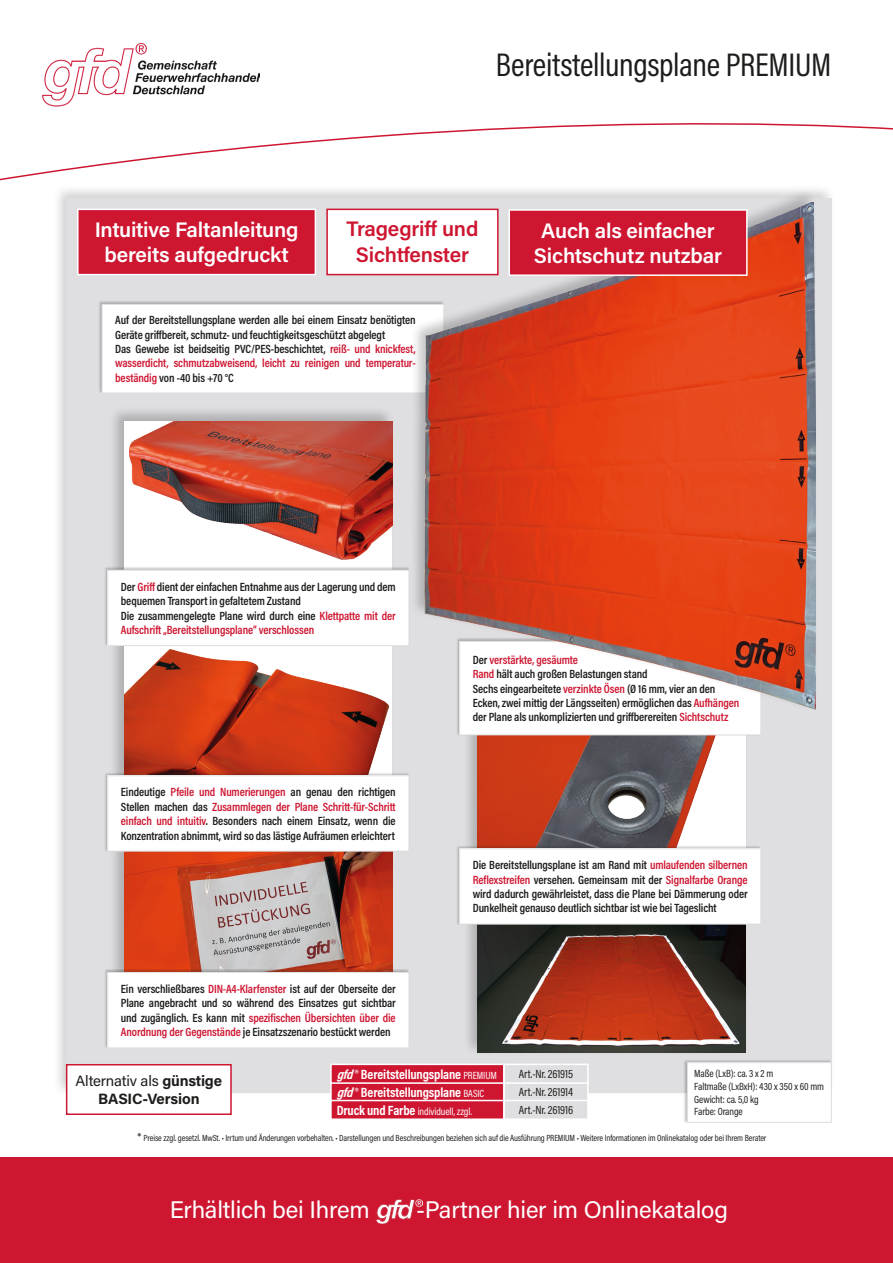
<style>
.page{position:relative;width:893px;height:1263px;background:#fff}
.page>*{position:absolute;margin:0;border:0;box-sizing:border-box;transform-origin:0 0}
.t1{font:33px "Acumin Pro Cond";letter-spacing:-.01em;color:#1d1d1b}
.t2{font:24px "Acumin Pro";letter-spacing:-.01em;color:#fff}
.t3{font:600 21px/25.2px "Acumin Pro";letter-spacing:-.01em;color:#fff;text-align:center}
.t4{font:600 21px/25.2px "Acumin Pro";letter-spacing:-.01em;color:#ce1631;text-align:center}
.t5{font:700 15px/18px "Acumin Pro";letter-spacing:-.01em;color:#1d1d1b;text-align:center}
.t6{font:700 13.5px "Acumin Pro Cond";letter-spacing:-.01em;color:#fff}
.t7{font:600 12px/14.4px "Acumin Pro Cond";letter-spacing:-.01em;color:#1d1d1b}
.t8{font:12px "Acumin Pro Cond";letter-spacing:-.01em;color:#1d1d1b}
.t9{font:10.5px/12.6px "Acumin Pro Cond";letter-spacing:-.01em;color:#1d1d1b}
.t10{font:10.5px "Acumin Pro Cond";letter-spacing:-.01em;color:#fff}
.t11{font:9px "Acumin Pro Cond";letter-spacing:-.01em;color:#1d1d1b}
.s1{color:#ce1631}
.s2{font-weight:400}
.s3{font-style:italic}
.s4{font-weight:400;font-size:10.5px}
.s5{font-weight:700;font-size:13.5px}
.s6{font-size:12px}
</style>
<div class="page">
<div style="left:52px;top:184px;width:784px;height:913px;background:#1d1d1b;opacity:.2"></div>
<div style="left:66px;top:198px;width:765px;height:894px;background:#dfdee1"></div>
<svg style="left:0;top:42px;width:893px;height:139px"></svg>
<div style="left:0;top:1157px;width:893px;height:106px;background:#ce1631"></div>
<div style="left:504px;top:1082px;width:84px;height:19px;background:#dfdee1"></div>
<div style="left:503px;top:1082px;width:86px;height:20px;border:2px solid #fff"></div>
<div style="left:503px;top:1063px;width:86px;height:21px;border:2px solid #fff"></div>
<div style="left:504px;top:1100px;width:84px;height:19px;background:#dfdee1"></div>
<div style="left:503px;top:1100px;width:86px;height:20px;border:2px solid #fff"></div>
<div style="left:331px;top:1082px;width:173px;height:19px;background:#ce1631"></div>
<div style="left:331px;top:1064px;width:173px;height:19px;background:#ce1631"></div>
<div style="left:330px;top:1063px;width:174px;height:21px;border:2px solid #fff"></div>
<div style="left:331px;top:1100px;width:173px;height:19px;background:#ce1631"></div>
<div style="left:330px;top:1100px;width:174px;height:20px;border:2px solid #fff"></div>
<div style="left:463px;top:711px;width:286px;height:184px;background:#1d1d1b;opacity:.25"></div>
<div style="left:478px;top:726px;width:267px;height:166px;background:#fff"></div>
<img style="left:478px;top:736px;width:238px;height:109px">
<div style="left:109px;top:828px;width:286px;height:184px;background:#1d1d1b;opacity:.25"></div>
<img style="left:124px;top:852px;width:268px;height:116px">
<div style="left:463px;top:872px;width:286px;height:184px;background:#1d1d1b;opacity:.25"></div>
<img style="left:478px;top:925px;width:267px;height:128px">
<div style="left:684px;top:1059px;width:148px;height:64px;background:#1d1d1b;opacity:.25"></div>
<div style="left:687px;top:1063px;width:144px;height:59px;background:#fff"></div>
<div style="left:687px;top:1062px;width:145px;height:61px;border:1px solid #dfdee1"></div>
<div style="left:109px;top:406px;width:286px;height:184px;background:#1d1d1b;opacity:.25"></div>
<div style="left:124px;top:421px;width:268px;height:166px;background:#fff"></div>
<img style="left:130px;top:421px;width:262px;height:139px">
<div style="left:109px;top:629px;width:286px;height:184px;background:#1d1d1b;opacity:.25"></div>
<div style="left:124px;top:644px;width:268px;height:166px;background:#fff"></div>
<img style="left:124px;top:649px;width:264px;height:123px">
<div style="left:104px;top:566px;width:306px;height:80px;background:#1d1d1b;opacity:.25"></div>
<div style="left:108px;top:570px;width:301px;height:76px;background:#fff"></div>
<div style="left:107px;top:570px;width:302px;height:76px;border:1px solid #dfdee1"></div>
<div style="left:104px;top:772px;width:306px;height:80px;background:#1d1d1b;opacity:.25"></div>
<div style="left:108px;top:776px;width:301px;height:75px;background:#fff"></div>
<div style="left:107px;top:775px;width:302px;height:76px;border:1px solid #dfdee1"></div>
<div style="left:460px;top:641px;width:301px;height:94px;background:#fff"></div>
<div style="left:459px;top:641px;width:302px;height:94px;border:1px solid #dfdee1"></div>
<div style="left:104px;top:968px;width:305px;height:80px;background:#1d1d1b;opacity:.25"></div>
<div style="left:108px;top:972px;width:301px;height:76px;background:#fff"></div>
<div style="left:107px;top:972px;width:302px;height:76px;border:1px solid #dfdee1"></div>
<div style="left:99px;top:300px;width:346px;height:93px;background:#1d1d1b;opacity:.25"></div>
<div style="left:102px;top:304px;width:342px;height:89px;background:#fff"></div>
<div style="left:102px;top:304px;width:342px;height:89px;border:1px solid #dfdee1"></div>
<div style="left:456px;top:845px;width:305px;height:80px;background:#1d1d1b;opacity:.25"></div>
<div style="left:460px;top:849px;width:301px;height:75px;background:#fff"></div>
<div style="left:459px;top:848px;width:302px;height:76px;border:1px solid #dfdee1"></div>
<div style="left:409px;top:188px;width:409px;height:523px;background:#1d1d1b;opacity:.25"></div>
<img style="left:424px;top:203px;width:391px;height:507px">
<div style="left:327px;top:209px;width:171px;height:66px;background:#fff"></div>
<div style="left:326px;top:209px;width:173px;height:66px;border:2px solid #ce1631"></div>
<div style="left:67px;top:1065px;width:164px;height:49px;background:#fff"></div>
<div style="left:66px;top:1064px;width:166px;height:51px;border:2px solid #ce1631"></div>
<div style="left:78px;top:209px;width:237px;height:66px;background:#ce1631"></div>
<div style="left:77px;top:209px;width:239px;height:66px;border:2px solid #fff"></div>
<div style="left:509px;top:210px;width:238px;height:65px;background:#ce1631"></div>
<div style="left:508px;top:209px;width:240px;height:67px;border:2px solid #fff"></div>
<img style="left:43px;top:43px;width:216px;height:69px">
<img style="left:376px;top:1200px;width:46px;height:24px">
<h1 class="t1" style="left:496px;top:44px;width:337px">Bereitstellungsplane PREMIUM</h1>
<h3 class="t4" style="left:346px;top:216px;width:133px">Tragegriff und<br>Sichtfenster</h3>
<h3 class="t3" style="left:95px;top:216px;width:205px">Intuitive Faltanleitung bereits aufgedruckt</h3>
<h3 class="t3" style="left:534px;top:217px;width:190px">Auch als einfacher<br>Sichtschutz nutzbar</h3>
<p class="t7" style="left:115px;top:313px;width:302px">Auf der Bereitstellungsplane werden alle bei einem Einsatz benötigten Geräte griffbereit, schmutz- und feuchtigkeitsgeschützt abgelegt<br>Das Gewebe ist beidseitig PVC/PES-beschichtet, <span class="s1">reiß- und knickfest, wasserdicht, schmutzabweisend, leicht zu reinigen und temperatur&shy;beständig</span> von -40 bis +70 °C</p>
<p class="t7" style="left:121px;top:579px;width:276px">Der <span class="s1">Griff</span> dient der einfachen Entnahme aus der Lagerung und dem bequemen Transport in gefaltetem Zustand<br>Die zusammengelegte Plane wird durch eine <span class="s1">Klettpatte mit der Aufschrift „Bereitstellungsplane“ verschlossen</span></p>
<p class="t7" style="left:121px;top:785px;width:276px;text-align:justify">Eindeutige <span class="s1">Pfeile und Numerierungen</span> an genau den richtigen Stellen machen das <span class="s1">Zusammlegen der Plane Schritt-für-Schritt einfach und intuitiv</span>. Besonders nach einem Einsatz, wenn die Konzentration abnimmt, wird so das lästige Aufräumen erleichtert</p>
<p class="t7" style="left:121px;top:981px;width:276px;text-align:justify">Ein verschließbares <span class="s1">DIN-A4-Klarfenster</span> ist auf der Oberseite der Plane angebracht und so während des Einsatzes gut sichtbar und zugänglich. Es kann mit <span class="s1">spezifischen Übersichten über die Anordnung der Gegenstände</span> je Einsatzszenario bestückt werden</p>
<p class="t7" style="left:473px;top:652px;width:268px">Der <span class="s1">verstärkte, gesäumte<br>Rand</span> hält auch großen Belastungen stand<br>Sechs eingearbeitete <span class="s1">verzinkte Ösen</span> (Ø 16 mm, vier an den Ecken, zwei mittig der Längsseiten) ermöglichen das <span class="s1">Aufhängen </span>der Plane als unkomplizierten und griffberereiten <span class="s1">Sichtschutz</span></p>
<p class="t7" style="left:473px;top:858px;width:276px;text-align:justify">Die Bereitstellungsplane ist am Rand mit <span class="s1">umlaufenden silbernen Reflexstreifen</span> versehen. Gemeinsam mit der <span class="s1">Signalfarbe Orange </span>wird dadurch gewährleistet, dass die Plane bei Dämmerung oder Dunkelheit genauso deutlich sichtbar ist wie bei Tageslicht</p>
<p class="t5" style="left:75px;top:1071px;width:148px"><span class="s2">Alternativ als</span> günstige<br>BASIC-Version</p>
<p class="t6" style="left:337px;top:1065px;width:162px"><span class="s3">gfd</span>® Bereitstellungsplane <span class="s4">PREMIUM</span></p>
<p class="t10" style="left:337px;top:1104px;width:137px"><span class="s5">Druck und Farbe</span> individuell, zzgl.</p>
<p class="t6" style="left:337px;top:1083px;width:149px"><span class="s3">gfd</span>® Bereitstellungsplane <span class="s4">BASIC</span></p>
<p class="t8" style="left:519px;top:1066px;width:56px">Art.-Nr. 261915</p>
<p class="t8" style="left:519px;top:1102px;width:56px">Art.-Nr. 261916</p>
<p class="t8" style="left:519px;top:1084px;width:56px">Art.-Nr. 261914</p>
<p class="t9" style="left:694px;top:1067px;width:131px">Maße (LxB): ca. 3 x 2 m<br>Faltmaße (LxBxH): 430 x 350 x 60 mm<br>Gewicht: ca. 5,0 kg<br>Farbe: Orange</p>
<p class="t11" style="left:138px;top:1132px;width:630px"><span class="s6">*</span> Preise zzgl. gesetzl. MwSt. • Irrtum und Änderungen vorbehalten. • Darstellungen und Beschreibungen beziehen sich auf die Ausführung PREMIUM • Weitere Informationen im Onlinekatalog oder bei Ihrem Berater</p>
<p class="t2" style="left:170px;top:1193px;width:202px">Erhältlich bei Ihrem</p>
<p class="t2" style="left:416px;top:1193px;width:313px">-Partner hier im Onlinekatalog</p>
</div>
